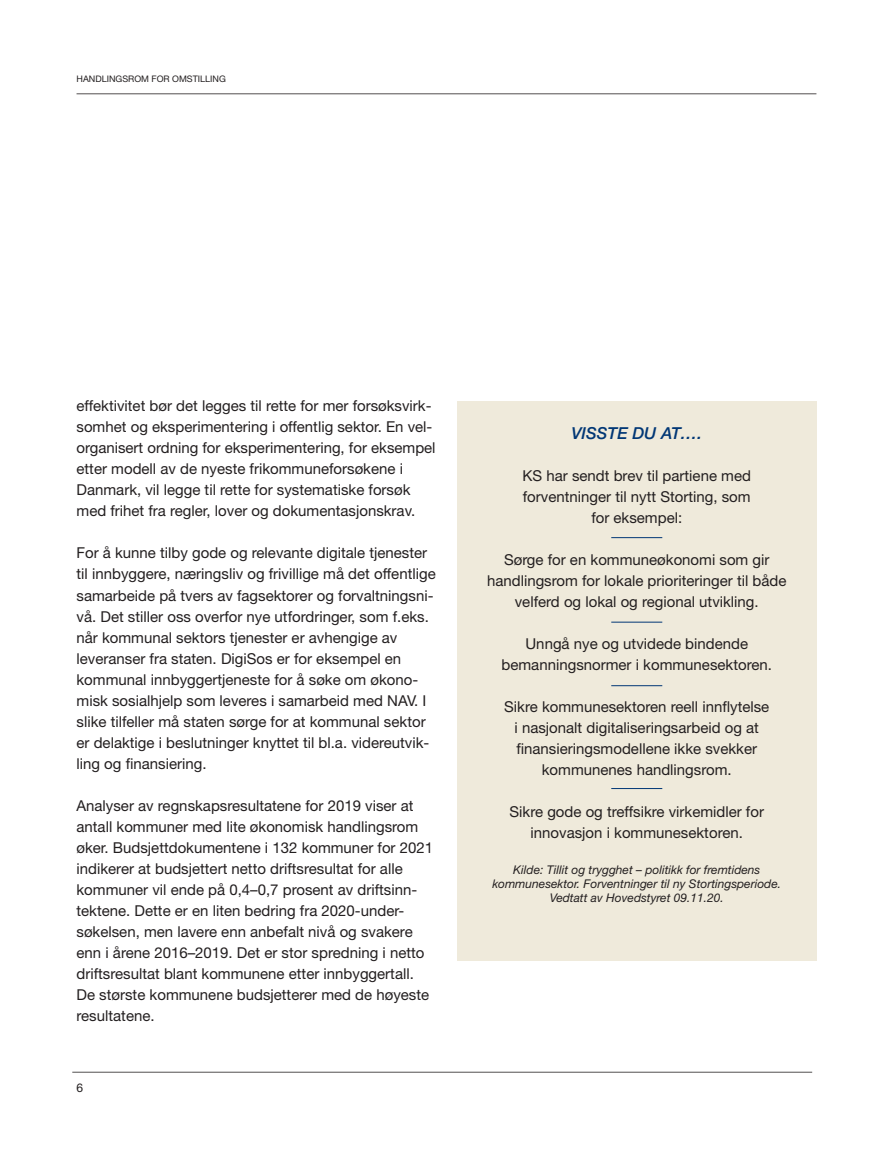
<style>
.page{position:relative;width:893px;height:1149px;background:#fff}
.page>*{position:absolute;margin:0;border:0;box-sizing:border-box;transform-origin:0 0}
.Brødtekst{font:italic 500 16.5px "Helvetica Neue LT Pro";color:#013775}
.Brødtekst-2{font:15px/21px "Helvetica Neue LT Pro";color:#231f20;text-align:center}
.Brødtekst-3{font:italic 12px/14.4px "Helvetica Neue LT Pro";color:#231f20;text-align:center}
.t1{font:12px "Helvetica Neue LT Pro";color:#231f20}
.t2{font:9px "Helvetica Neue LT Pro";color:#231f20}
</style>
<div class="page">
<hr style="left:72px;top:1071px;width:740px;height:1px;background:#231f20">
<hr style="left:77px;top:93px;width:739px;height:1px;background:#231f20">
<div style="left:457px;top:401px;width:359px;height:560px;background:#efeadb"></div>
<hr style="left:611px;top:537px;width:51px;height:1px;background:#013775">
<hr style="left:611px;top:621px;width:51px;height:1px;background:#013775">
<hr style="left:611px;top:685px;width:51px;height:1px;background:#013775">
<hr style="left:611px;top:788px;width:51px;height:1px;background:#013775">
<p class="t2" style="left:77px;top:73px;width:151px">HANDLINGSROM FOR OMSTILLING</p>
<p class="Brødtekst-2" style="left:77px;top:395px;width:361px;text-align:left">effektivitet bør det legges til rette for mer forsøksvirk&shy;somhet og eksperimentering i offentlig sektor. En vel&shy;organisert ordning for eksperimentering, for eksempel etter modell av de nyeste frikommuneforsøkene i Danmark, vil legge til rette for systematiske forsøk med frihet fra regler, lover og dokumentasjonskrav.</p>
<p class="Brødtekst-2" style="left:77px;top:542px;width:361px;text-align:left">For å kunne tilby gode og relevante digitale tjenester til innbyggere, næringsliv og frivillige må det offentlige samarbeide på tvers av fagsektorer og forvaltningsni&shy;vå. Det stiller oss overfor nye utfordringer, som f.eks. når kommunal sektors tjenester er avhengige av leveranser fra staten. DigiSos er for eksempel en kommunal innbyggertjeneste for å søke om økono&shy;misk sosialhjelp som leveres i samarbeid med NAV. I slike tilfeller må staten sørge for at kommunal sektor er delaktige i beslutninger knyttet til bl.a. videreutvik&shy;ling og finansiering.</p>
<p class="Brødtekst-2" style="left:77px;top:794px;width:358px;text-align:left">Analyser av regnskapsresultatene for 2019 viser at antall kommuner med lite økonomisk handlingsrom øker. Budsjettdokumentene i 132 kommuner for 2021 indikerer at budsjettert netto driftsresultat for alle kommuner vil ende på 0,4–0,7 prosent av driftsinn&shy;tektene. Dette er en liten bedring fra 2020-under&shy;søkelsen, men lavere enn anbefalt nivå og svakere enn i årene 2016–2019. Det er stor spredning i netto driftsresultat blant kommunene etter innbyggertall.<br>De største kommunene budsjetterer med de høyeste resultatene.</p>
<p class="t1" style="left:77px;top:1080px;width:8px">6</p>
<p class="Brødtekst" style="left:571px;top:423px;width:132px">VISSTE DU AT….</p>
<p class="Brødtekst-2" style="left:523px;top:464px;width:230px">KS har sendt brev til partiene med forventninger til nytt Storting, som for eksempel:</p>
<p class="Brødtekst-2" style="left:487px;top:548px;width:301px">Sørge for en kommuneøkonomi som gir handlingsrom for lokale prioriteringer til både velferd og lokal og regional utvikling.</p>
<p class="Brødtekst-2" style="left:502px;top:632px;width:272px">Unngå nye og utvidede bindende bemanningsnormer i kommunesektoren.</p>
<p class="Brødtekst-2" style="left:504px;top:695px;width:267px">Sikre kommunesektoren reell innflytelse i nasjonalt digitaliseringsarbeid og at finansieringsmodellene ikke svekker kommunenes handlingsrom.</p>
<p class="Brødtekst-2" style="left:509px;top:800px;width:256px">Sikre gode og treffsikre virkemidler for innovasjon i kommunesektoren.</p>
<p class="Brødtekst-3" style="left:492px;top:861px;width:290px">Kilde: Tillit og trygghet – politikk for fremtidens kommunesektor. Forventninger til ny Stortingsperiode.<br>Vedtatt av Hovedstyret 09.11.20.</p>
</div>
